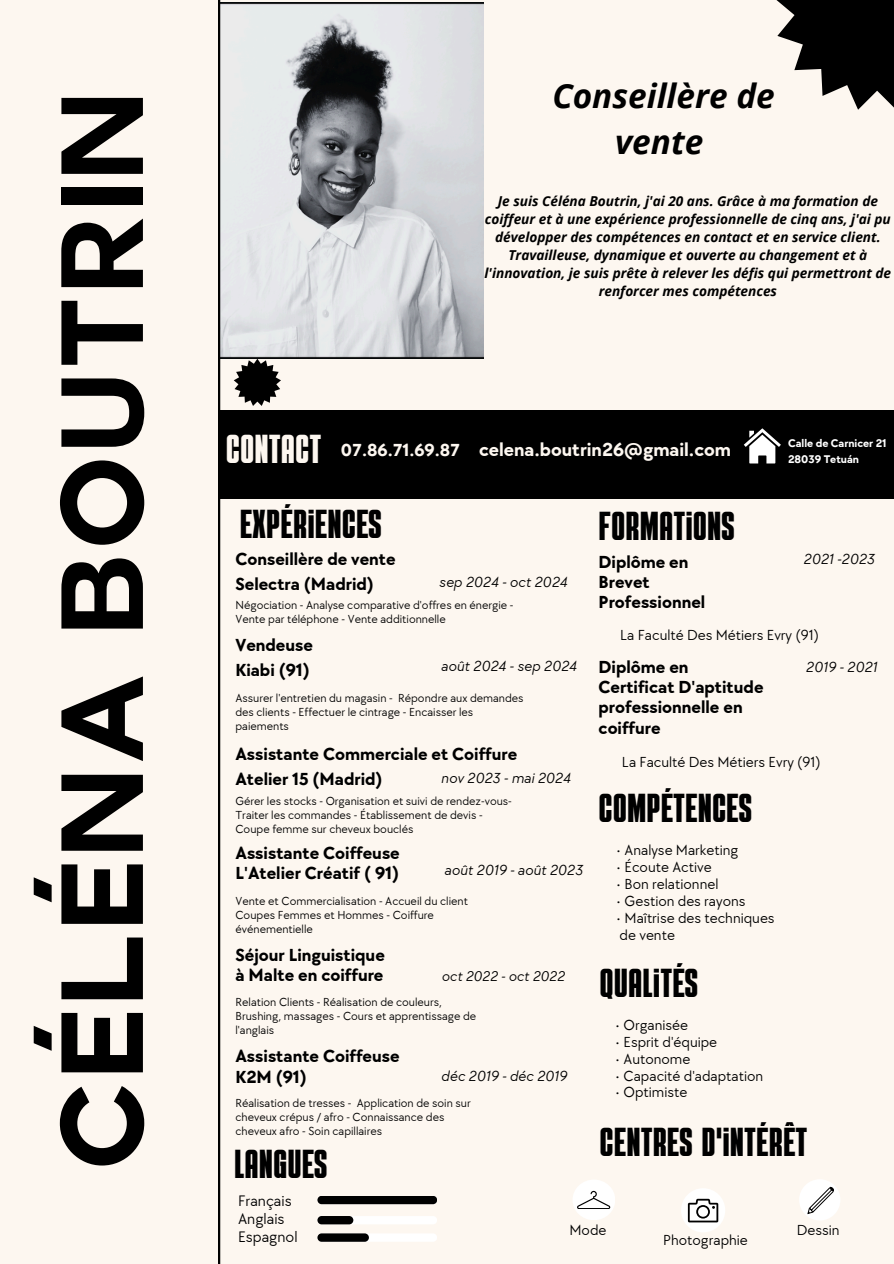
<style>
.page{position:relative;width:894px;height:1264px;background:#fff}
.page>*{position:absolute;margin:0;border:0;box-sizing:border-box;transform-origin:0 0}
.t1{font:114px "Colette";color:#000}
.t2{font:40.35px "Alpha";color:#000}
.t3{font:40.35px "Alpha";color:#fdf7f0}
.t4{font:italic 700 33.3px/46px "Open Sans";color:#000;text-align:center}
.t5{font:700 19.35px "TT Chocolates";color:#fdf7f0}
.t6{font:700 18px/20.2px "TT Chocolates";color:#000}
.t7{font:700 18px "TT Chocolates";color:#fdf7f0}
.t8{font:15.75px/18.3px "TT Chocolates";color:#000}
.t9{font:15px/16.8px "TT Chocolates";color:#000}
.t10{font:italic 15px "TT Chocolates";color:#000}
.t11{font:italic 14.55px "TT Chocolates";color:#000}
.t12{font:italic 700 13.65px/18px "Open Sans";color:#000;text-align:center}
.t13{font:12px/14px "TT Chocolates";color:#000}
.t14{font:700 11.4px "TT Chocolates";color:#fff}
</style>
<div class="page">
<div style="left:0;top:0;width:893px;height:1263px;background:#fdf7f0"></div>
<img style="left:220px;top:2px;width:263px;height:357px">
<hr style="left:218px;top:0;width:2px;height:1263px;background:#000">
<div style="left:219px;top:410px;width:674px;height:88px;background:#000"></div>
<div style="left:317px;top:1195px;width:120px;height:9px;background:#000;border-radius:4px"></div>
<div style="left:317px;top:1215px;width:120px;height:9px;background:#fff;border-radius:4px"></div>
<div style="left:317px;top:1215px;width:36px;height:9px;background:#000;border-radius:4px"></div>
<div style="left:317px;top:1233px;width:120px;height:8px;background:#fff;border-radius:4px"></div>
<div style="left:317px;top:1233px;width:52px;height:8px;background:#000;border-radius:4px"></div>
<div style="left:572px;top:1179px;width:43px;height:41px;background:#fff;border-radius:50%"></div>
<div style="left:680px;top:1188px;width:45px;height:44px;background:#fff;border-radius:50%"></div>
<div style="left:798px;top:1179px;width:42px;height:41px;background:#fff;border-radius:50%"></div>
<svg style="left:687px;top:1198px;width:31px;height:24px"></svg>
<svg style="left:807px;top:1186px;width:27px;height:28px"></svg>
<svg style="left:577px;top:1190px;width:34px;height:18px"></svg>
<svg style="left:234px;top:359px;width:47px;height:47px"></svg>
<svg style="left:776px;top:0;width:117px;height:110px;fill:#000"></svg>
<svg style="left:743px;top:428px;width:37px;height:35px"></svg>
<h1 class="t1" style="left:29px;top:1172px;width:1082px;rotate:-90deg">Céléna boutrIn</h1>
<h5 class="t4" style="left:552px;top:72px;width:224px">Conseillère de vente</h5>
<h4 class="t12" style="left:484px;top:191px;width:408px">Je suis Céléna Boutrin, j'ai 20 ans. Grâce à ma formation de coiffeur et à une expérience professionnelle de cinq ans, j'ai pu développer des compétences en contact et en service client.<br>Travailleuse, dynamique et ouverte au changement et à l'innovation, je suis prête à relever les défis qui permettront de renforcer mes compétences</h4>
<h3 class="t3" style="left:226px;top:431px;width:97px">CONTACT</h3>
<h2 class="t2" style="left:240px;top:505px;width:143px">EXPÉRIENCES</h2>
<h6 class="t2" style="left:598px;top:507px;width:137px">FORMATIONS</h6>
<h4 class="t7" style="left:341px;top:440px;width:120px">07.86.71.69.87</h4>
<p class="t5" style="left:479px;top:439px;width:253px">celena.boutrin26@gmail.com</p>
<h5 class="t14" style="left:787px;top:437px;width:100px">Calle de Carnicer 21</h5>
<p class="t14" style="left:787px;top:452px;width:73px">28039 Tetuán</p>
<p class="t6" style="left:235px;top:547px;width:162px;line-height:24.8px">Conseillère de vente<br>Selectra (Madrid)</p>
<p class="t10" style="left:439px;top:573px;width:130px">sep 2024 - oct 2024</p>
<p class="t13" style="left:235px;top:598px;width:279px">Négociation - Analyse comparative d'offres en énergie -<br>Vente par téléphone - Vente additionnelle</p>
<p class="t6" style="left:235px;top:633px;width:79px;line-height:24.8px">Vendeuse<br>Kiabi (91)</p>
<h5 class="t10" style="left:441px;top:657px;width:137px">août 2024 - sep 2024</h5>
<h2 class="t13" style="left:235px;top:691px;width:289px">Assurer l'entretien du magasin - Répondre aux demandes des clients - Effectuer le cintrage - Encaisser les paiements</h2>
<h4 class="t6" style="left:235px;top:742px;width:283px;line-height:24.8px">Assistante Commerciale et Coiffure<br>Atelier 15 (Madrid)</h4>
<h5 class="t10" style="left:441px;top:769px;width:131px">nov 2023 - mai 2024</h5>
<p class="t13" style="left:235px;top:794px;width:278px">Gérer les stocks - Organisation et suivi de rendez-vous-</p>
<h4 class="t13" style="left:235px;top:808px;width:249px">Traiter les commandes - Établissement de devis -</h4>
<h2 class="t13" style="left:235px;top:822px;width:179px">Coupe femme sur cheveux bouclés</h2>
<p class="t6" style="left:235px;top:843px;width:166px">Assistante Coiffeuse<br>L'Atelier Créatif ( 91)</p>
<h2 class="t10" style="left:444px;top:861px;width:140px">août 2019 - août 2023</h2>
<h2 class="t13" style="left:235px;top:894px;width:234px">Vente et Commercialisation - Accueil du client<br>Coupes Femmes et Hommes - Coiffure événementielle</h2>
<h4 class="t6" style="left:235px;top:945px;width:151px">Séjour Linguistique à Malte en coiffure</h4>
<h5 class="t11" style="left:441px;top:968px;width:125px">oct 2022 - oct 2022</h5>
<h4 class="t13" style="left:235px;top:995px;width:242px">Relation Clients - Réalisation de couleurs,<br>Brushing, massages - Cours et apprentissage de l'anglais</h4>
<h5 class="t6" style="left:235px;top:1046px;width:166px">Assistante Coiffeuse<br>K2M (91)</h5>
<p class="t10" style="left:441px;top:1067px;width:127px">déc 2019 - déc 2019</p>
<h5 class="t13" style="left:235px;top:1095px;width:237px">Réalisation de tresses - Application de soin sur cheveux crépus / afro - Connaissance des cheveux afro - Soin capillaires</h5>
<p class="t2" style="left:234px;top:1145px;width:95px">LANGUES</p>
<h4 class="t6" style="left:598px;top:552px;width:108px">Diplôme en<br>Brevet<br>Professionnel</h4>
<h5 class="t10" style="left:803px;top:550px;width:73px">2021 -2023</h5>
<h4 class="t9" style="left:620px;top:626px;width:200px">La Faculté Des Métiers Evry (91)</h4>
<h5 class="t6" style="left:598px;top:657px;width:166px">Diplôme en<br>Certificat D'aptitude professionnelle en coiffure</h5>
<p class="t10" style="left:805px;top:658px;width:73px">2019 - 2021</p>
<h4 class="t9" style="left:621px;top:753px;width:200px">La Faculté Des Métiers Evry (91)</h4>
<h4 class="t2" style="left:598px;top:790px;width:155px">COMPÉTENCES</h4>
<h5 class="t9" style="left:616px;top:842px;width:123px">• Analyse Marketing</h5>
<h5 class="t9" style="left:616px;top:859px;width:97px">• Écoute Active</h5>
<h5 class="t9" style="left:616px;top:876px;width:104px">• Bon relationnel</h5>
<h5 class="t9" style="left:616px;top:893px;width:131px">• Gestion des rayons</h5>
<h5 class="t9" style="left:616px;top:909px;width:160px">• Maîtrise des techniques de vente</h5>
<h2 class="t2" style="left:599px;top:964px;width:100px">QUALITÉS</h2>
<h5 class="t9" style="left:615px;top:1016px;width:74px">• Organisée</h5>
<h5 class="t9" style="left:615px;top:1033px;width:103px">• Esprit d'équipe</h5>
<h5 class="t9" style="left:615px;top:1050px;width:77px">• Autonome</h5>
<h5 class="t9" style="left:615px;top:1067px;width:149px">• Capacité d'adaptation</h5>
<h5 class="t9" style="left:615px;top:1084px;width:74px">• Optimiste</h5>
<p class="t2" style="left:599px;top:1123px;width:209px">CENTRES D'INTÉRÊT</p>
<h5 class="t8" style="left:238px;top:1191px;width:61px">Français<br>Anglais<br>Espagnol</h5>
<p class="t9" style="left:569px;top:1221px;width:38px">Mode</p>
<p class="t9" style="left:663px;top:1231px;width:86px">Photographie</p>
<h5 class="t9" style="left:796px;top:1221px;width:44px">Dessin</h5>
</div>
